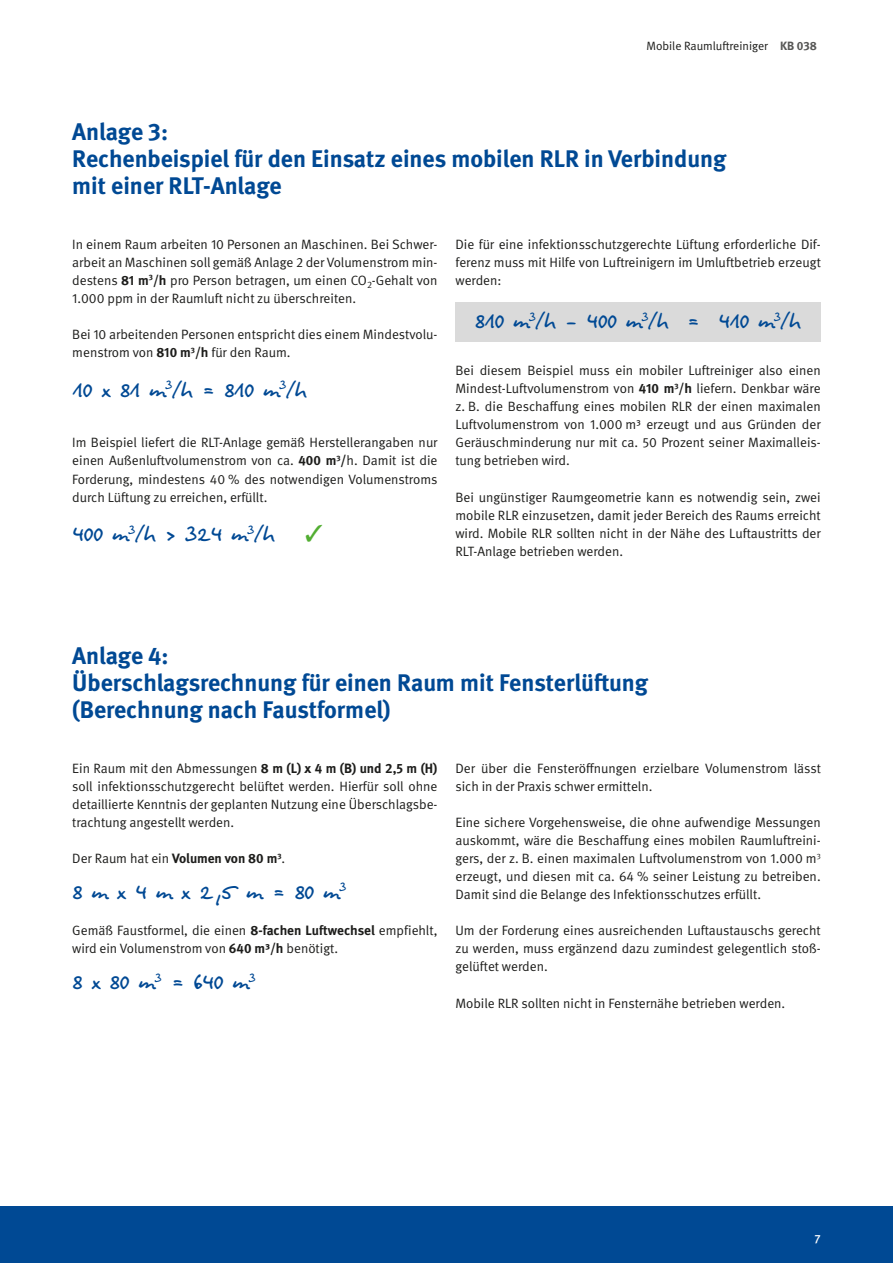
<style>
.page{position:relative;width:893px;height:1263px;background:#fff}
.page>*{position:absolute;margin:0;border:0;box-sizing:border-box;transform-origin:0 0}
._01_Überschriften_16pt_Überschrift{font:700 24px/27px "DGUV Meta";color:#004994}
._02_Fließtext_Fließtext{font:22.5px "FJH Hand Writing";letter-spacing:-.05em;color:#004994}
._02_Fließtext_Fließtext-2{font:13.5px/18px "DGUV Meta";color:#1d1d1b;text-align:justify}
._02_Fließtext_Fließtext_ohne{font:13.5px "DGUV Meta";color:#1d1d1b}
.t1{font:12px "DGUV Meta";color:#1d1d1b}
.t2{font:500 12px "DGUV Meta";color:#fff}
.s1{font-weight:700;color:#575756}
.s2{font-weight:700}
</style>
<div class="page">
<div style="left:0;top:1206px;width:893px;height:57px;background:#004994"></div>
<div style="left:455px;top:302px;width:366px;height:39px;background:#dadada"></div>
<p class="t1" style="left:647px;top:39px;width:172px">Mobile Raumluftreiniger <span class="s1">KB 038</span></p>
<p class="_01_Überschriften_16pt_Überschrift" style="left:72px;top:119px;width:655px">Anlage 3:<br>Rechenbeispiel für den Einsatz eines mobilen RLR in Verbindung mit einer RLT-Anlage</p>
<p class="_02_Fließtext_Fließtext-2" style="left:72px;top:235px;width:367px">In einem Raum arbeiten 10 Personen an Maschinen. Bei Schwer&shy;arbeit an Maschinen soll gemäß Anlage 2 der Volumenstrom min&shy;destens <span class="s2">81 m</span><sup>3</sup><span class="s2">/h</span> pro Person betragen, um einen CO<sub>2</sub>-Gehalt von 1.000 ppm in der Raumluft nicht zu überschreiten.</p>
<p class="_02_Fließtext_Fließtext-2" style="left:72px;top:326px;width:367px">Bei 10 arbeitenden Personen entspricht dies einem Mindestvolu&shy;menstrom von <span class="s2">810 m</span><sup>3</sup><span class="s2">/h</span> für den Raum.</p>
<p class="_02_Fließtext_Fließtext" style="left:72px;top:376px;width:236px">10 x 81 m<sup>3</sup>/h = 810 m<sup>3</sup>/h</p>
<p class="_02_Fließtext_Fließtext-2" style="left:72px;top:434px;width:367px">Im Beispiel liefert die RLT-Anlage gemäß Herstellerangaben nur einen Außenluftvolumenstrom von ca. <span class="s2">400 m</span><sup>3</sup><span class="s2">/</span>h. Damit ist die Forderung, mindestens 40 % des notwendigen Volumenstroms durch Lüftung zu erreichen, erfüllt.</p>
<p class="_02_Fließtext_Fließtext" style="left:72px;top:520px;width:205px">400 m<sup>3</sup>/h &gt; 324 m<sup>3</sup>/h</p>
<p class="_02_Fließtext_Fließtext-2" style="left:455px;top:235px;width:367px">Die für eine infektionsschutzgerechte Lüftung erforderliche Dif&shy;ferenz muss mit Hilfe von Luftreinigern im Umluftbetrieb erzeugt werden:</p>
<p class="_02_Fließtext_Fließtext" style="left:475px;top:307px;width:328px">810 m<sup>3</sup>/h – 400 m<sup>3</sup>/h = 410 m<sup>3</sup>/h</p>
<p class="_02_Fließtext_Fließtext-2" style="left:455px;top:362px;width:367px">Bei diesem Beispiel muss ein mobiler Luftreiniger also einen Mindest-Luftvolumenstrom von <span class="s2">410 m</span><sup>3</sup><span class="s2">/h</span> liefern. Denkbar wäre z. B. die Beschaffung eines mobilen RLR der einen maximalen Luftvolumenstrom von 1.000 m³ erzeugt und aus Gründen der Geräuschminderung nur mit ca. 50 Prozent seiner Maximalleis&shy;tung betrieben wird.</p>
<p class="_02_Fließtext_Fließtext-2" style="left:455px;top:488px;width:367px">Bei ungünstiger Raumgeometrie kann es notwendig sein, zwei mobile RLR einzusetzen, damit jeder Bereich des Raums erreicht wird. Mobile RLR sollten nicht in der Nähe des Luftaustritts der RLT-Anlage betrieben werden.</p>
<p class="_01_Überschriften_16pt_Überschrift" style="left:72px;top:643px;width:577px">Anlage 4:<br>Überschlagsrechnung für einen Raum mit Fensterlüftung (Berechnung nach Faustformel)</p>
<p class="_02_Fließtext_Fließtext-2" style="left:72px;top:759px;width:367px">Ein Raum mit den Abmessungen <span class="s2">8 m (L) x 4 m (B) und 2,5 m (H) </span>soll infektionsschutzgerecht belüftet werden. Hierfür soll ohne detaillierte Kenntnis der geplanten Nutzung eine Überschlagsbe&shy;trachtung angestellt werden.</p>
<p class="_02_Fließtext_Fließtext_ohne" style="left:72px;top:850px;width:214px">Der Raum hat ein <span class="s2">Volumen von 80 m</span><sup>3</sup>.</p>
<p class="_02_Fließtext_Fließtext" style="left:72px;top:878px;width:276px">8 m x 4 m x 2,5 m = 80 m<sup>3</sup></p>
<p class="_02_Fließtext_Fließtext-2" style="left:72px;top:922px;width:367px">Gemäß Faustformel, die einen <span class="s2">8-fachen Luftwechsel</span> empfiehlt, wird ein Volumenstrom von <span class="s2">640 m³/h</span> benötigt.</p>
<p class="_02_Fließtext_Fließtext" style="left:72px;top:968px;width:185px">8 x 80 m<sup>3</sup> = 640 m<sup>3</sup></p>
<p class="_02_Fließtext_Fließtext-2" style="left:455px;top:759px;width:367px">Der über die Fensteröffnungen erzielbare Volumenstrom lässt sich in der Praxis schwer ermitteln.</p>
<p class="_02_Fließtext_Fließtext-2" style="left:455px;top:813px;width:367px">Eine sichere Vorgehensweise, die ohne aufwendige Messungen auskommt, wäre die Beschaffung eines mobilen Raumluftreini&shy;gers, der z. B. einen maximalen Luftvolumenstrom von 1.000 m<sup>3 </sup>erzeugt, und diesen mit ca. 64 % seiner Leistung zu betreiben.<br>Damit sind die Belange des Infektionsschutzes erfüllt.</p>
<p class="_02_Fließtext_Fließtext-2" style="left:455px;top:922px;width:367px">Um der Forderung eines ausreichenden Luftaustauschs gerecht zu werden, muss ergänzend dazu zumindest gelegentlich stoß&shy;gelüftet werden.</p>
<p class="_02_Fließtext_Fließtext-2" style="left:455px;top:994px;width:331px">Mobile RLR sollten nicht in Fensternähe betrieben werden.</p>
<p class="t2" style="left:815px;top:1231px;width:8px">7</p>
</div>
